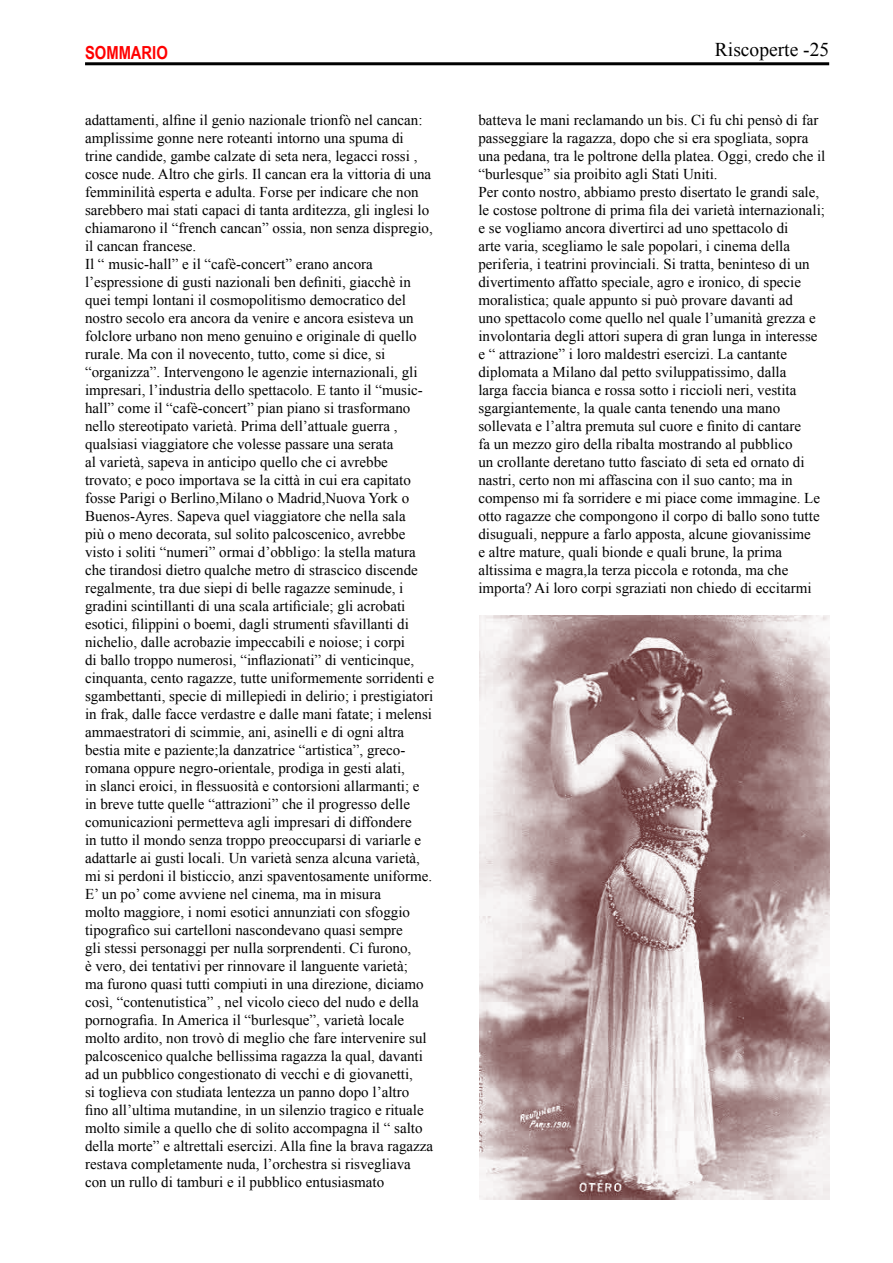
<style>
.page{position:relative;width:893px;height:1263px;background:#fff}
.page>*{position:absolute;margin:0;border:0;box-sizing:border-box;transform-origin:0 0}
.t1{font:19.5px "Times New Roman";color:#000}
.t2{font:700 18px "Arial Narrow";color:#f00}
.t3{font:15px/18px "Times New Roman";color:#000}
</style>
<div class="page">
<hr style="left:85px;top:62px;width:744px;height:3px;background:#000">
<img style="left:479px;top:616px;width:350px;height:583px">
<p class="t2" style="left:85px;top:39px;width:84px">SOMMARIO</p>
<h1 class="t1" style="left:715px;top:36px;width:116px">Riscoperte -25</h1>
<p class="t3" style="left:85px;top:111px;width:351px">adattamenti, alfine il genio nazionale trionfò nel cancan: amplissime gonne nere roteanti intorno una spuma di trine candide, gambe calzate di seta nera, legacci rossi , cosce nude. Altro che girls. Il cancan era la vittoria di una femminilità esperta e adulta. Forse per indicare che non sarebbero mai stati capaci di tanta arditezza, gli inglesi lo chiamarono il “french cancan” ossia, non senza dispregio, il cancan francese.<br>Il “ music-hall” e il “cafè-concert” erano ancora l’espressione di gusti nazionali ben definiti, giacchè in quei tempi lontani il cosmopolitismo democratico del nostro secolo era ancora da venire e ancora esisteva un folclore urbano non meno genuino e originale di quello rurale. Ma con il novecento, tutto, come si dice, si “organizza”. Intervengono le agenzie internazionali, gli impresari, l’industria dello spettacolo. E tanto il “music&shy;hall” come il “cafè-concert” pian piano si trasformano nello stereotipato varietà. Prima dell’attuale guerra , qualsiasi viaggiatore che volesse passare una serata<br>al varietà, sapeva in anticipo quello che ci avrebbe trovato; e poco importava se la città in cui era capitato fosse Parigi o Berlino,Milano o Madrid,Nuova York o Buenos-Ayres. Sapeva quel viaggiatore che nella sala<br>più o meno decorata, sul solito palcoscenico, avrebbe visto i soliti “numeri” ormai d’obbligo: la stella matura che tirandosi dietro qualche metro di strascico discende regalmente, tra due siepi di belle ragazze seminude, i gradini scintillanti di una scala artificiale; gli acrobati esotici, filippini o boemi, dagli strumenti sfavillanti di nichelio, dalle acrobazie impeccabili e noiose; i corpi<br>di ballo troppo numerosi, “inflazionati” di venticinque, cinquanta, cento ragazze, tutte uniformemente sorridenti e sgambettanti, specie di millepiedi in delirio; i prestigiatori in frak, dalle facce verdastre e dalle mani fatate; i melensi ammaestratori di scimmie, ani, asinelli e di ogni altra bestia mite e paziente;la danzatrice “artistica”, greco&shy;romana oppure negro-orientale, prodiga in gesti alati,<br>in slanci eroici, in flessuosità e contorsioni allarmanti; e in breve tutte quelle “attrazioni” che il progresso delle comunicazioni permetteva agli impresari di diffondere<br>in tutto il mondo senza troppo preoccuparsi di variarle e adattarle ai gusti locali. Un varietà senza alcuna varietà, mi si perdoni il bisticcio, anzi spaventosamente uniforme.<br>E’ un po’ come avviene nel cinema, ma in misura<br>molto maggiore, i nomi esotici annunziati con sfoggio tipografico sui cartelloni nascondevano quasi sempre<br>gli stessi personaggi per nulla sorprendenti. Ci furono,<br>è vero, dei tentativi per rinnovare il languente varietà;<br>ma furono quasi tutti compiuti in una direzione, diciamo così, “contenutistica” , nel vicolo cieco del nudo e della pornografia. In America il “burlesque”, varietà locale molto ardito, non trovò di meglio che fare intervenire sul palcoscenico qualche bellissima ragazza la qual, davanti ad un pubblico congestionato di vecchi e di giovanetti,<br>si toglieva con studiata lentezza un panno dopo l’altro fino all’ultima mutandine, in un silenzio tragico e rituale molto simile a quello che di solito accompagna il “ salto della morte” e altrettali esercizi. Alla fine la brava ragazza restava completamente nuda, l’orchestra si risvegliava con un rullo di tamburi e il pubblico entusiasmato</p>
<p class="t3" style="left:478px;top:111px;width:348px">batteva le mani reclamando un bis. Ci fu chi pensò di far passeggiare la ragazza, dopo che si era spogliata, sopra una pedana, tra le poltrone della platea. Oggi, credo che il “burlesque” sia proibito agli Stati Uniti.<br>Per conto nostro, abbiamo presto disertato le grandi sale, le costose poltrone di prima fila dei varietà internazionali; e se vogliamo ancora divertirci ad uno spettacolo di<br>arte varia, scegliamo le sale popolari, i cinema della periferia, i teatrini provinciali. Si tratta, beninteso di un divertimento affatto speciale, agro e ironico, di specie moralistica; quale appunto si può provare davanti ad<br>uno spettacolo come quello nel quale l’umanità grezza e involontaria degli attori supera di gran lunga in interesse e “ attrazione” i loro maldestri esercizi. La cantante diplomata a Milano dal petto sviluppatissimo, dalla<br>larga faccia bianca e rossa sotto i riccioli neri, vestita sgargiantemente, la quale canta tenendo una mano sollevata e l’altra premuta sul cuore e finito di cantare<br>fa un mezzo giro della ribalta mostrando al pubblico<br>un crollante deretano tutto fasciato di seta ed ornato di nastri, certo non mi affascina con il suo canto; ma in compenso mi fa sorridere e mi piace come immagine. Le otto ragazze che compongono il corpo di ballo sono tutte disuguali, neppure a farlo apposta, alcune giovanissime<br>e altre mature, quali bionde e quali brune, la prima altissima e magra,la terza piccola e rotonda, ma che importa? Ai loro corpi sgraziati non chiedo di eccitarmi</p>
</div>
